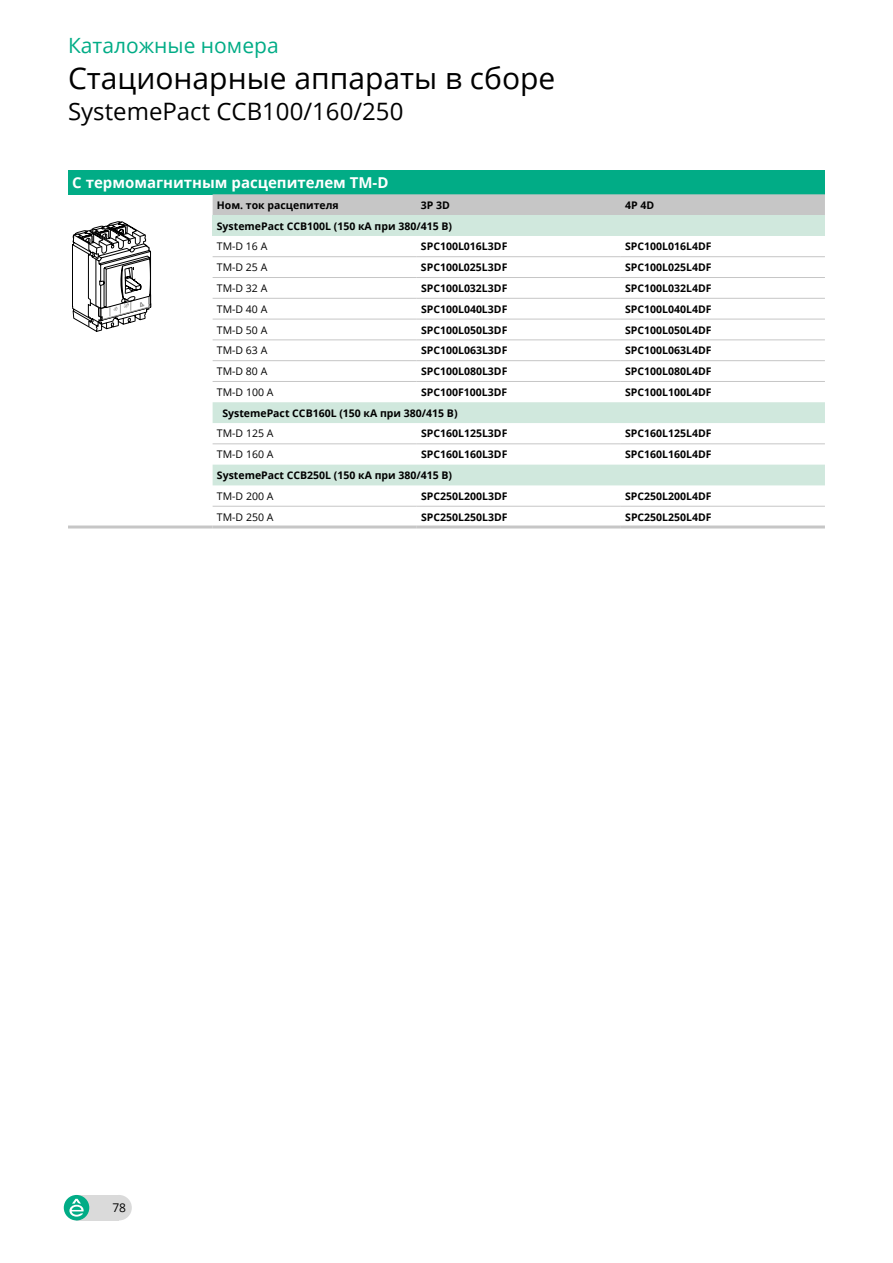
<style>
.page{position:relative;width:893px;height:1263px;background:#fff}
.page>*{position:absolute;margin:0;border:0;box-sizing:border-box;transform-origin:0 0}
.t1{font:30px "Open Sans";color:#000}
.t2{font:24px "Open Sans";color:#000}
.t3{font:21px "Open Sans";color:#01ac86}
.t4{font:700 15px "Open Sans";color:#fff}
.t5{font:12px "Open Sans";color:#000}
.t6{font:700 10.5px "Open Sans";color:#000}
.t7{font:10.5px "Open Sans";color:#000}
</style>
<div class="page">
<div style="left:77px;top:1195px;width:42px;height:25px;background:#dadada"></div>
<div style="left:64px;top:1195px;width:25px;height:25px;background:#01ac86;border-radius:50%"></div>
<svg style="left:69px;top:1199px;width:15px;height:17px"></svg>
<div style="left:106px;top:1195px;width:26px;height:25px;background:#dadada;border-radius:50%"></div>
<div style="left:68px;top:170px;width:757px;height:24px;background:#01ac86"></div>
<div style="left:213px;top:194px;width:612px;height:21px;background:#c6c6c6"></div>
<div style="left:213px;top:215px;width:612px;height:21px;background:#d0e8dd"></div>
<svg style="left:213px;top:402px;width:612px;height:83px"></svg>
<hr style="left:213px;top:256px;width:204px;height:1px;background:#c6c6c6">
<hr style="left:417px;top:256px;width:204px;height:1px;background:#c6c6c6">
<hr style="left:621px;top:256px;width:204px;height:1px;background:#c6c6c6">
<hr style="left:213px;top:277px;width:204px;height:1px;background:#c6c6c6">
<hr style="left:417px;top:277px;width:204px;height:1px;background:#c6c6c6">
<hr style="left:621px;top:277px;width:204px;height:1px;background:#c6c6c6">
<hr style="left:213px;top:298px;width:204px;height:1px;background:#c6c6c6">
<hr style="left:417px;top:298px;width:204px;height:1px;background:#c6c6c6">
<hr style="left:621px;top:298px;width:204px;height:1px;background:#c6c6c6">
<hr style="left:213px;top:319px;width:204px;height:1px;background:#c6c6c6">
<hr style="left:417px;top:319px;width:204px;height:1px;background:#c6c6c6">
<hr style="left:621px;top:319px;width:204px;height:1px;background:#c6c6c6">
<hr style="left:213px;top:339px;width:204px;height:1px;background:#c6c6c6">
<hr style="left:417px;top:339px;width:204px;height:1px;background:#c6c6c6">
<hr style="left:621px;top:339px;width:204px;height:1px;background:#c6c6c6">
<hr style="left:213px;top:360px;width:204px;height:1px;background:#c6c6c6">
<hr style="left:417px;top:360px;width:204px;height:1px;background:#c6c6c6">
<hr style="left:621px;top:360px;width:204px;height:1px;background:#c6c6c6">
<hr style="left:213px;top:381px;width:204px;height:1px;background:#c6c6c6">
<hr style="left:417px;top:381px;width:204px;height:1px;background:#c6c6c6">
<hr style="left:621px;top:381px;width:204px;height:1px;background:#c6c6c6">
<hr style="left:213px;top:443px;width:204px;height:1px;background:#c6c6c6">
<hr style="left:417px;top:443px;width:204px;height:1px;background:#c6c6c6">
<hr style="left:621px;top:443px;width:204px;height:1px;background:#c6c6c6">
<hr style="left:213px;top:506px;width:204px;height:1px;background:#c6c6c6">
<hr style="left:417px;top:506px;width:204px;height:1px;background:#c6c6c6">
<hr style="left:621px;top:506px;width:204px;height:1px;background:#c6c6c6">
<hr style="left:68px;top:525px;width:145px;height:3px;background:#c6c6c6">
<hr style="left:213px;top:525px;width:204px;height:3px;background:#c6c6c6">
<hr style="left:417px;top:525px;width:204px;height:3px;background:#c6c6c6">
<hr style="left:621px;top:525px;width:204px;height:3px;background:#c6c6c6">
<svg style="left:72px;top:221px;width:79px;height:111px"></svg>
<h3 class="t3" style="left:68px;top:31px;width:212px">Каталожные номера</h3>
<h1 class="t1" style="left:68px;top:58px;width:489px">Стационарные аппараты в сборе</h1>
<h2 class="t2" style="left:68px;top:95px;width:337px">SystemePact CCB100/160/250</h2>
<h3 class="t4" style="left:72px;top:172px;width:318px">С термомагнитным расцепителем TM-D</h3>
<p class="t6" style="left:217px;top:197px;width:123px">Ном. ток расцепителя</p>
<p class="t6" style="left:421px;top:197px;width:31px">3P 3D</p>
<p class="t6" style="left:625px;top:197px;width:31px">4P 4D</p>
<p class="t6" style="left:217px;top:218px;width:237px">SystemePact CCB100L (150 кА при 380/415 В)</p>
<p class="t7" style="left:217px;top:239px;width:52px">TM-D 16 A</p>
<p class="t6" style="left:421px;top:239px;width:88px">SPC100L016L3DF</p>
<p class="t6" style="left:625px;top:239px;width:88px">SPC100L016L4DF</p>
<p class="t7" style="left:217px;top:260px;width:52px">TM-D 25 A</p>
<p class="t6" style="left:421px;top:260px;width:88px">SPC100L025L3DF</p>
<p class="t6" style="left:625px;top:260px;width:88px">SPC100L025L4DF</p>
<p class="t7" style="left:217px;top:281px;width:52px">TM-D 32 A</p>
<p class="t6" style="left:421px;top:281px;width:88px">SPC100L032L3DF</p>
<p class="t6" style="left:625px;top:281px;width:88px">SPC100L032L4DF</p>
<p class="t7" style="left:217px;top:302px;width:52px">TM-D 40 A</p>
<p class="t6" style="left:421px;top:301px;width:88px">SPC100L040L3DF</p>
<p class="t6" style="left:625px;top:301px;width:88px">SPC100L040L4DF</p>
<p class="t7" style="left:217px;top:322px;width:52px">TM-D 50 A</p>
<p class="t6" style="left:421px;top:322px;width:88px">SPC100L050L3DF</p>
<p class="t6" style="left:625px;top:322px;width:88px">SPC100L050L4DF</p>
<p class="t7" style="left:217px;top:343px;width:52px">TM-D 63 A</p>
<p class="t6" style="left:421px;top:343px;width:88px">SPC100L063L3DF</p>
<p class="t6" style="left:625px;top:343px;width:88px">SPC100L063L4DF</p>
<p class="t7" style="left:217px;top:364px;width:52px">TM-D 80 A</p>
<p class="t6" style="left:421px;top:364px;width:88px">SPC100L080L3DF</p>
<p class="t6" style="left:625px;top:364px;width:88px">SPC100L080L4DF</p>
<p class="t7" style="left:217px;top:385px;width:58px">TM-D 100 A</p>
<p class="t6" style="left:421px;top:385px;width:88px">SPC100F100L3DF</p>
<p class="t6" style="left:625px;top:385px;width:88px">SPC100L100L4DF</p>
<p class="t6" style="left:222px;top:405px;width:237px">SystemePact CCB160L (150 кА при 380/415 В)</p>
<p class="t7" style="left:217px;top:426px;width:58px">TM-D 125 A</p>
<p class="t6" style="left:421px;top:426px;width:88px">SPC160L125L3DF</p>
<p class="t6" style="left:625px;top:426px;width:88px">SPC160L125L4DF</p>
<p class="t7" style="left:217px;top:447px;width:58px">TM-D 160 A</p>
<p class="t6" style="left:421px;top:447px;width:88px">SPC160L160L3DF</p>
<p class="t6" style="left:625px;top:447px;width:88px">SPC160L160L4DF</p>
<p class="t6" style="left:217px;top:468px;width:237px">SystemePact CCB250L (150 кА при 380/415 В)</p>
<p class="t7" style="left:217px;top:489px;width:58px">TM-D 200 A</p>
<p class="t6" style="left:421px;top:489px;width:88px">SPC250L200L3DF</p>
<p class="t6" style="left:625px;top:489px;width:88px">SPC250L200L4DF</p>
<p class="t7" style="left:217px;top:510px;width:58px">TM-D 250 A</p>
<p class="t6" style="left:421px;top:509px;width:88px">SPC250L250L3DF</p>
<p class="t6" style="left:625px;top:509px;width:88px">SPC250L250L4DF</p>
<p class="t5" style="left:112px;top:1199px;width:15px">78</p>
</div>
